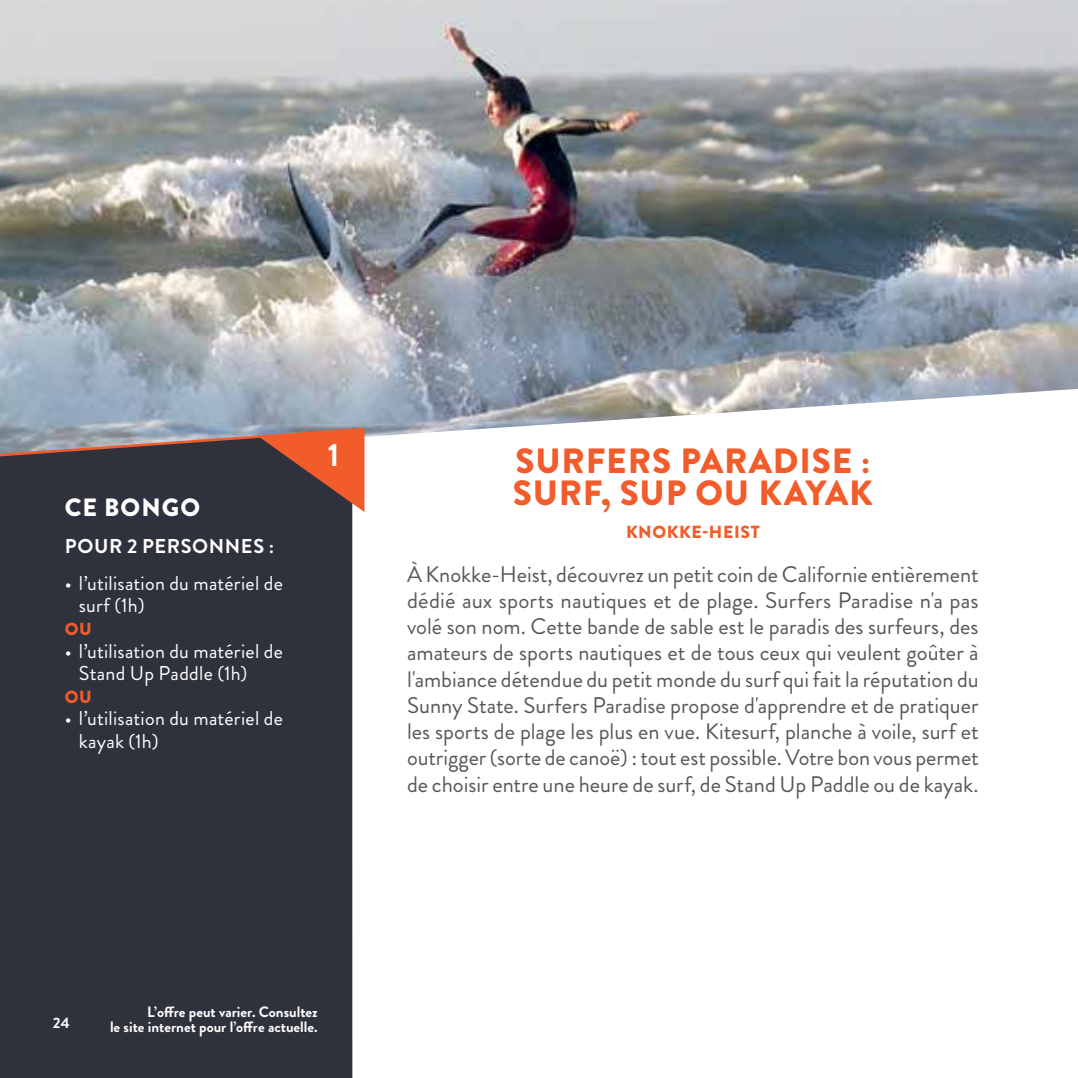
<style>
.page{position:relative;width:1078px;height:1078px;background:#fff}
.page>*{position:absolute;margin:0;border:0;box-sizing:border-box;transform-origin:0 0}
.t1{font:900 35px/32.5px "Brandon Grotesque";letter-spacing:.025em;color:#f15c2a}
.t2{font:700 32.5px "Brandon Grotesque";color:#fff}
.t3{font:900 25px "Brandon Grotesque";letter-spacing:.04em;color:#fff}
.t4{font:22.5px/26.2px "Brandon Grotesque";color:#57585b;text-align:justify}
.t5{font:20px/22.5px "Brandon Grotesque";letter-spacing:.01em;color:#fff}
.t6{font:700 20px "Brandon Grotesque";letter-spacing:.03em;color:#fff}
.t7{font:900 17.5px "Brandon Grotesque";letter-spacing:.035em;color:#f15c2a}
.t8{font:700 15px/15px "Brandon Grotesque";color:#fff;text-align:right}
</style>
<div class="page">
<img style="left:0;top:0;width:1077px;height:389px">
<svg style="left:0;top:389px;width:1075px;height:228px"></svg>
<div style="left:0;top:512px;width:352px;height:565px;background:#2f313c"></div>
<svg style="left:0;top:426px;width:367px;height:86px;background:#624d4e"></svg>
<p class="t3" style="left:65px;top:489px;width:137px">CE BONGO</p>
<p class="t6" style="left:65px;top:532px;width:211px">POUR 2 PERSONNES :</p>
<p class="t5" style="left:79px;top:572px;width:205px;text-indent:-14px">• l’utilisation du matériel de surf (1h)</p>
<p class="t7" style="left:65px;top:616px;width:29px">OU</p>
<p class="t5" style="left:79px;top:639px;width:205px;text-indent:-14px">• l’utilisation du matériel de<br>Stand Up Paddle (1h)</p>
<p class="t7" style="left:65px;top:684px;width:29px">OU</p>
<p class="t5" style="left:79px;top:707px;width:205px;text-indent:-14px">• l’utilisation du matériel de kayak (1h)</p>
<h2 class="t2" style="left:328px;top:432px;width:13px">1</h2>
<h1 class="t1" style="left:512px;top:445px;width:361px">SURFERS PARADISE :<br>SURF, SUP OU KAYAK</h1>
<p class="t7" style="left:626px;top:519px;width:135px">KNOKKE-HEIST</p>
<p class="t4" style="left:407px;top:561px;width:573px">À Knokke-Heist, découvrez un petit coin de Californie entièrement dédié aux sports nautiques et de plage. Surfers Paradise n'a pas volé son nom. Cette bande de sable est le paradis des surfeurs, des amateurs de sports nautiques et de tous ceux qui veulent goûter à l'ambiance détendue du petit monde du surf qui fait la réputation du Sunny State. Surfers Paradise propose d'apprendre et de pratiquer les sports de plage les plus en vue. Kitesurf, planche à voile, surf et outrigger (sorte de canoë) : tout est possible. Votre bon vous permet de choisir entre une heure de surf, de Stand Up Paddle ou de kayak.</p>
<p class="t8" style="left:53px;top:1015px;width:18px">24</p>
<p class="t8" style="left:110px;top:1004px;width:209px">L’offre peut varier. Consultez<br>le site internet pour l’offre actuelle.</p>
</div>
